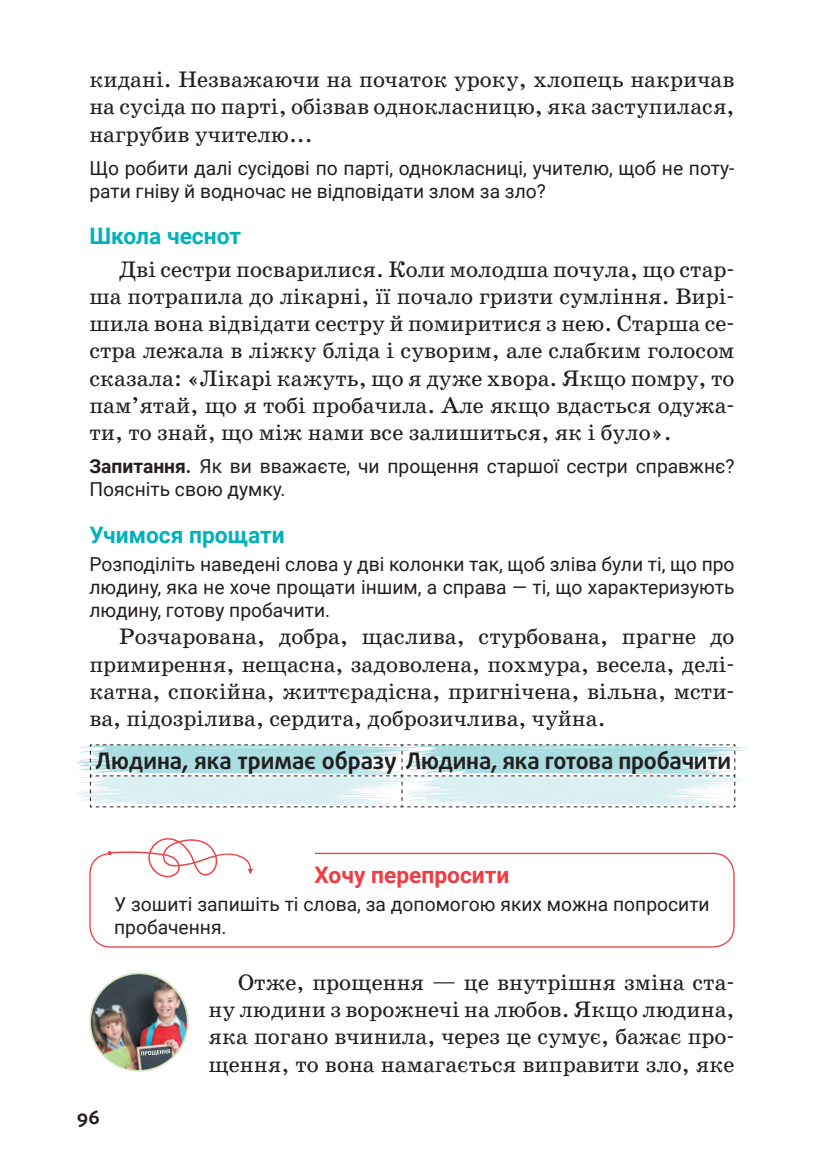
<style>
.page{position:relative;width:819px;height:1166px;background:#fff}
.page>*{position:absolute;margin:0;border:0;box-sizing:border-box;transform-origin:0 0}
.Текст{font:22.75px/27.3px "School Book AC";color:#231f20;text-align:justify}
.Табл_завдання{font:700 22.75px "Daxline Pro";letter-spacing:-.01em;color:#231f20}
.Рубрика{font:700 22.75px "Roboto";color:#00b2b9}
.Рубрика-2{font:700 22.75px "Roboto";color:#ee3d44}
.Діти_говорять{font:19.25px/23.1px "Roboto";color:#231f20}
._1_2_3{font:19.25px/23.1px "Roboto";color:#231f20}
.t1{font:700 19.25px "Daxline Pro";color:#231f20}
.s1{font-weight:700}
</style>
<div class="page">
<svg style="left:76px;top:744px;width:672px;height:64px"></svg>
<div style="left:89px;top:853px;width:645px;height:94px;border:1px solid #ee3d44;border-radius:21px"></div>
<div style="left:110px;top:838px;width:205px;height:39px;background:#fff"></div>
<svg style="left:108px;top:838px;width:145px;height:39px"></svg>
<img style="left:90px;top:973px;width:98px;height:98px;border-radius:49px">
<div style="left:89px;top:972px;width:100px;height:99px;border:2px solid #d2e7bf;border-radius:50%"></div>
<svg style="left:141px;top:1049px;width:29px;height:6px"></svg>
<p class="Текст" style="left:89px;top:66px;width:646px">кидані. Незважаючи на початок уроку, хлопець накричав на сусіда по парті, обізвав однокласницю, яка заступилася, нагрубив учителю...</p>
<p class="Діти_говорять" style="left:89px;top:156px;width:646px">Що робити далі сусідові по парті, однокласниці, учителю, щоб не поту&shy;рати гніву й водночас не відповідати злом за зло?</p>
<p class="Рубрика" style="left:89px;top:220px;width:153px">Школа чеснот</p>
<p class="Текст" style="left:89px;top:255px;width:646px;text-indent:30px">Дві сестри посварилися. Коли молодша почула, що стар&shy;ша потрапила до лікарні, її почало гризти сумління. Вирі&shy;шила вона відвідати сестру й помиритися з нею. Старша се&shy;стра лежала в ліжку бліда і суворим, але слабким голосом сказала: «Лікарі кажуть, що я дуже хвора. Якщо помру, то пам’ятай, що я тобі пробачила. Але якщо вдасться одужа&shy;ти, то знай, що між нами все залишиться, як і було».</p>
<p class="Діти_говорять" style="left:89px;top:454px;width:646px"><span class="s1">Запитання.</span> Як ви вважаєте, чи прощення старшої сестри справжнє?<br>Поясніть свою думку.</p>
<p class="Рубрика" style="left:89px;top:519px;width:197px">Учимося прощати</p>
<p class="Діти_говорять" style="left:89px;top:552px;width:646px;text-align:justify">Розподіліть наведені слова у дві колонки так, щоб зліва були ті, що про людину, яка не хоче прощати іншим, а справа — ті, що характеризують людину, готову пробачити.</p>
<p class="Текст" style="left:89px;top:623px;width:646px;text-indent:30px">Розчарована, добра, щаслива, стурбована, прагне до примирення, нещасна, задоволена, похмура, весела, делі&shy;катна, спокійна, життєрадісна, пригнічена, вільна, мсти&shy;ва, підозрілива, сердита, доброзичлива, чуйна.</p>
<p class="Табл_завдання" style="left:95px;top:746px;width:637px">Людина, яка тримає образу Людина, яка готова пробачити</p>
<p class="t1" style="left:77px;top:1104px;width:24px">96</p>
<p class="Рубрика-2" style="left:314px;top:859px;width:196px">Хочу перепросити</p>
<p class="_1_2_3" style="left:114px;top:892px;width:597px">У зошиті запишіть ті слова, за допомогою яких можна попросити пробачення.</p>
<p class="Текст" style="left:208px;top:969px;width:527px;text-indent:30px">Отже, прощення — це внутрішня зміна ста&shy;ну людини з ворожнечі на любов. Якщо людина, яка погано вчинила, через це сумує, бажає про&shy;щення, то вона намагається виправити зло, яке</p>
</div>
